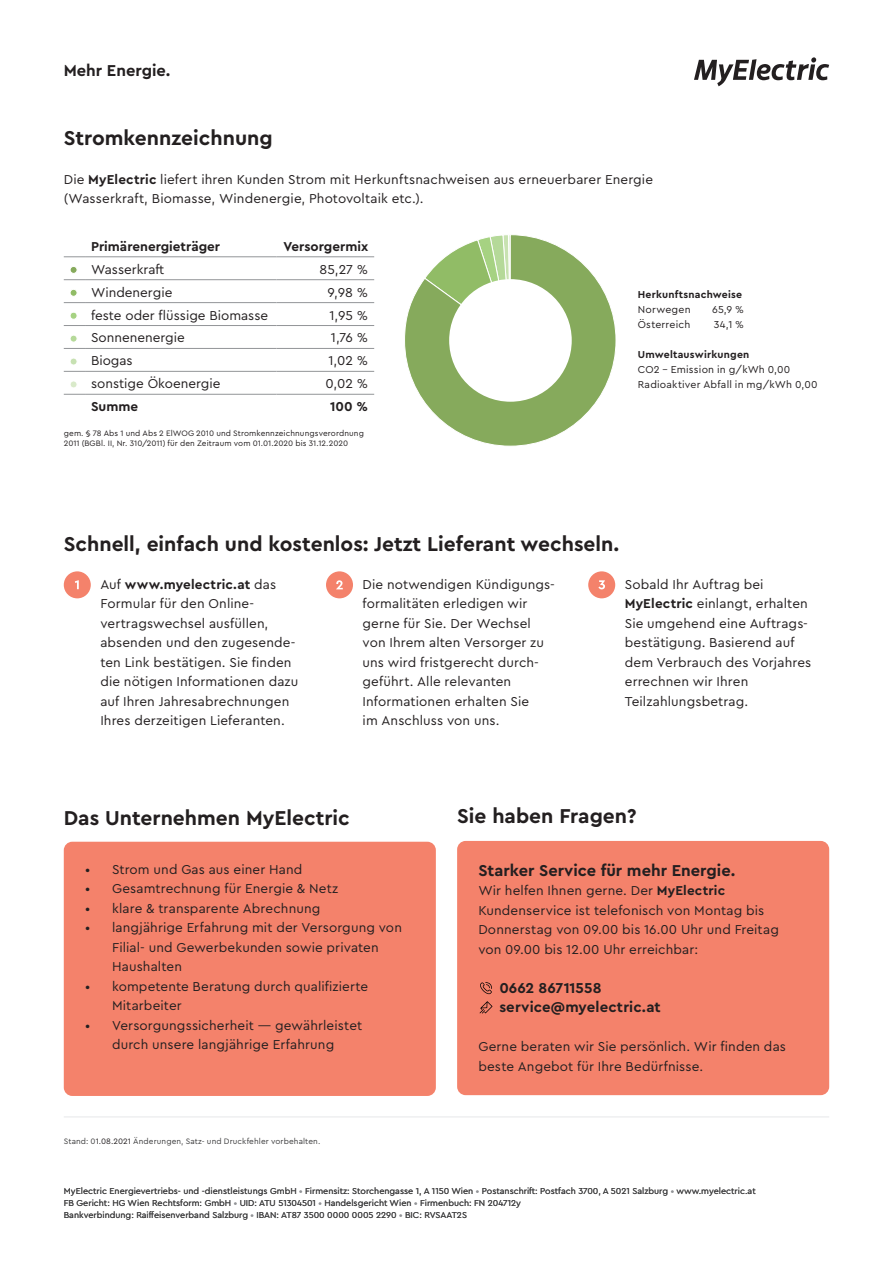
<style>
.page{position:relative;width:893px;height:1263px;background:#fff}
.page>*{position:absolute;margin:0;border:0;box-sizing:border-box;transform-origin:0 0}
.t1{font:700 21px "Cera Pro";color:#231f20}
.copy{font:700 16.5px "Cera Pro";color:#231f20}
.copy-2{font:700 15px "Cera Pro";letter-spacing:.005em;color:#231f20}
.copy-3{font:13.5px/19.5px "Cera Pro";letter-spacing:.01em;color:#231f20}
.t2{font:700 13.5px "Cera Pro";color:#231f20}
.t3{font:10.8px/19.4px "Cera Pro";color:#231f20}
.t4{font:10.5px/15px "Cera Pro";letter-spacing:.015em;color:#231f20}
.t5{font:700 10.5px/15px "Cera Pro";letter-spacing:.02em;color:#231f20}
.t6{font:9px/12px "Cera Pro";color:#3e3e3f}
.t7{font:8.25px/10.5px "Cera Pro";letter-spacing:.01em;color:#231f20}
.kleingedrucktes{font:8.25px "Cera Pro";letter-spacing:.015em;color:#3e3e3f}
.s1{font-weight:700}
.s2{font-weight:400}
.s3{font-size:10.5px}
.s4{color:#231f20}
.s5{color:#939598}
</style>
<div class="page">
<hr style="left:64px;top:1116px;width:765px;height:1px;background:#e6e7e9">
<div style="left:457px;top:841px;width:372px;height:254px;background:#f4826b;border-radius:9px"></div>
<div style="left:64px;top:842px;width:372px;height:254px;background:#f4826b;border-radius:9px"></div>
<svg style="left:480px;top:1001px;width:12px;height:12px"></svg>
<svg style="left:480px;top:982px;width:12px;height:12px"></svg>
<div style="left:64px;top:571px;width:27px;height:27px;background:#f4826b;border-radius:50%"></div>
<svg style="left:75px;top:580px;width:4px;height:9px"></svg>
<div style="left:326px;top:571px;width:27px;height:27px;background:#f4826b;border-radius:50%"></div>
<svg style="left:336px;top:580px;width:7px;height:9px"></svg>
<div style="left:588px;top:571px;width:27px;height:27px;background:#f4826b;border-radius:50%"></div>
<svg style="left:598px;top:580px;width:7px;height:9px"></svg>
<svg style="left:404px;top:234px;width:212px;height:212px"></svg>
<div style="left:449px;top:279px;width:123px;height:123px;background:#fff;border-radius:50%"></div>
<svg style="left:64px;top:257px;width:21px;height:1px"></svg>
<hr style="left:85px;top:257px;width:191px;height:1px;background:#939598">
<hr style="left:276px;top:257px;width:98px;height:1px;background:#939598">
<svg style="left:64px;top:279px;width:21px;height:1px"></svg>
<hr style="left:85px;top:279px;width:191px;height:1px;background:#939598">
<hr style="left:276px;top:279px;width:98px;height:1px;background:#939598">
<svg style="left:64px;top:302px;width:21px;height:1px"></svg>
<hr style="left:85px;top:302px;width:191px;height:1px;background:#939598">
<hr style="left:276px;top:302px;width:98px;height:1px;background:#939598">
<svg style="left:64px;top:325px;width:21px;height:1px"></svg>
<hr style="left:85px;top:325px;width:191px;height:1px;background:#939598">
<hr style="left:276px;top:325px;width:98px;height:1px;background:#939598">
<svg style="left:64px;top:348px;width:21px;height:1px"></svg>
<hr style="left:85px;top:348px;width:191px;height:1px;background:#939598">
<hr style="left:276px;top:348px;width:98px;height:1px;background:#939598">
<svg style="left:64px;top:371px;width:21px;height:1px"></svg>
<hr style="left:85px;top:371px;width:191px;height:1px;background:#939598">
<hr style="left:276px;top:371px;width:98px;height:1px;background:#939598">
<svg style="left:64px;top:394px;width:21px;height:1px"></svg>
<hr style="left:85px;top:394px;width:191px;height:1px;background:#939598">
<hr style="left:276px;top:394px;width:98px;height:1px;background:#939598">
<div style="left:70px;top:266px;width:7px;height:7px;background:#86aa5c;border-radius:50%"></div>
<div style="left:70px;top:266px;width:7px;height:8px;border:1px solid #fff;border-radius:50%"></div>
<div style="left:70px;top:289px;width:7px;height:7px;background:#91bc66;border-radius:50%"></div>
<div style="left:70px;top:289px;width:7px;height:8px;border:1px solid #fff;border-radius:50%"></div>
<div style="left:70px;top:312px;width:7px;height:7px;background:#a6d282;border-radius:3px"></div>
<div style="left:70px;top:312px;width:7px;height:7px;border:1px solid #fff;border-radius:3px"></div>
<div style="left:70px;top:335px;width:7px;height:7px;background:#b5d999;border-radius:50%"></div>
<div style="left:70px;top:335px;width:7px;height:7px;border:1px solid #fff;border-radius:50%"></div>
<div style="left:70px;top:358px;width:7px;height:7px;background:#c7e1b2;border-radius:50%"></div>
<div style="left:70px;top:358px;width:7px;height:7px;border:1px solid #fff;border-radius:50%"></div>
<div style="left:70px;top:381px;width:7px;height:7px;background:#d9eaca;border-radius:50%"></div>
<div style="left:70px;top:381px;width:7px;height:7px;border:1px solid #fff;border-radius:50%"></div>
<svg style="left:694px;top:57px;width:135px;height:29px"></svg>
<p class="copy" style="left:64px;top:60px;width:108px">Mehr Energie.</p>
<p class="t1" style="left:64px;top:124px;width:210px">Stromkennzeichnung</p>
<p class="copy-3" style="left:64px;top:169px;width:591px">Die <span class="s1">MyElectric</span> liefert ihren Kunden Strom mit Herkunftsnachweisen aus erneuerbarer Energie (Wasserkraft, Biomasse, Windenergie, Photovoltaik etc.).</p>
<p class="t2" style="left:91px;top:237px;width:131px">Primärenergieträger</p>
<p class="t2" style="left:283px;top:237px;width:86px">Versorgermix</p>
<p class="copy-3" style="left:91px;top:259px;width:75px">Wasserkraft</p>
<p class="copy-3" style="left:320px;top:259px;width:50px">85,27 %</p>
<p class="copy-3" style="left:91px;top:282px;width:83px">Windenergie</p>
<p class="copy-3" style="left:328px;top:282px;width:42px">9,98 %</p>
<p class="copy-3" style="left:91px;top:305px;width:179px">feste oder flüssige Biomasse</p>
<p class="copy-3" style="left:329px;top:305px;width:40px">1,95 %</p>
<p class="copy-3" style="left:91px;top:328px;width:95px">Sonnenenergie</p>
<p class="copy-3" style="left:331px;top:328px;width:39px">1,76 %</p>
<p class="copy-3" style="left:91px;top:350px;width:43px">Biogas</p>
<p class="copy-3" style="left:328px;top:350px;width:41px">1,02 %</p>
<p class="copy-3" style="left:91px;top:373px;width:131px">sonstige Ökoenergie</p>
<p class="copy-3" style="left:325px;top:373px;width:44px">0,02 %</p>
<p class="t2" style="left:91px;top:398px;width:49px">Summe</p>
<p class="t2" style="left:330px;top:398px;width:39px">100 %</p>
<p class="t7" style="left:64px;top:427px;width:302px">gem. § 78 Abs 1 und Abs 2 ElWOG 2010 und Stromkennzeichnungsverordnung<br>2011 (BGBl. II, Nr. 310/2011) für den Zeitraum vom 01.01.2020 bis 31.12.2020</p>
<p class="t5" style="left:638px;top:287px;width:106px">Herkunftsnachweise<br><span class="s2">Norwegen</span></p>
<p class="t3" style="left:647px;top:295px;width:98px">Wasserkraft<br>Windenergie<span class="s3">34,1 %</span></p>
<p class="t3" style="left:647px;top:353px;width:77px">Sonnenenergie<br>Biogas</p>
<p class="t4" style="left:712px;top:302px;width:34px">65,9 %</p>
<p class="t4" style="left:638px;top:317px;width:54px">Österreich</p>
<p class="t4" style="left:638px;top:347px;width:181px"><span class="s1">Umweltauswirkungen<br></span>CO2 – Emission in g/kWh 0,00<br>Radioaktiver Abfall in mg/kWh 0,00</p>
<h2 class="t1" style="left:64px;top:530px;width:557px">Schnell, einfach und kostenlos: Jetzt Lieferant wechseln.</h2>
<p class="copy-3" style="left:100px;top:574px;width:200px">Auf <span class="s1">www.myelectric.at</span> das<br>Formular für den Online&shy;vertragswechsel ausfüllen, absenden und den zugesende&shy;ten Link bestätigen. Sie finden die nötigen Informationen dazu auf Ihren Jahresabrechnungen<br>Ihres derzeitigen Lieferanten.</p>
<p class="copy-3" style="left:363px;top:574px;width:194px">Die notwendigen Kündigungs&shy;formalitäten erledigen wir gerne für Sie. Der Wechsel von Ihrem alten Versorger zu uns wird fristgerecht durch&shy;geführt. Alle relevanten<br>Informationen erhalten Sie<br>im Anschluss von uns.</p>
<p class="copy-3" style="left:625px;top:574px;width:188px">Sobald Ihr Auftrag bei<br><span class="s1">MyElectric</span> einlangt, erhalten<br>Sie umgehend eine Auftrags&shy;bestätigung. Basierend auf dem Verbrauch des Vorjahres errechnen wir Ihren<br>Teilzahlungsbetrag.</p>
<h2 class="t1" style="left:64px;top:804px;width:288px">Das Unternehmen MyElectric</h2>
<p class="copy-3" style="left:85px;top:859px;width:219px">• Strom und Gas aus einer Hand</p>
<p class="copy-3" style="left:85px;top:878px;width:255px">• Gesamtrechnung für Energie &amp; Netz</p>
<p class="copy-3" style="left:85px;top:898px;width:237px">• klare &amp; transparente Abrechnung</p>
<p class="copy-3" style="left:112px;top:917px;width:291px;text-indent:-27px">• langjährige Erfahrung mit der Versorgung von<br>Filial- und Gewerbekunden sowie privaten<br>Haushalten</p>
<p class="copy-3" style="left:112px;top:976px;width:258px;text-indent:-27px">• kompetente Beratung durch qualifizierte<br>Mitarbeiter</p>
<p class="copy-3" style="left:85px;top:1015px;width:279px;text-align:center">• Versorgungssicherheit — gewährleistet durch unsere langjährige Erfahrung</p>
<p class="kleingedrucktes" style="left:64px;top:1135px;width:258px">Stand: 0<span class="s4">1.08.2021</span> Änderungen, Satz- und Druckfehler vorbehalten.</p>
<h2 class="t1" style="left:457px;top:802px;width:181px">Sie haben Fragen?</h2>
<p class="copy" style="left:478px;top:859px;width:258px">Starker Service für mehr Energie.</p>
<p class="copy-3" style="left:478px;top:880px;width:302px">Wir helfen Ihnen gerne. Der <span class="s1">MyElectric </span>Kundenservice ist telefonisch von Montag bis Donnerstag von 09.00 bis 16.00 Uhr und Freitag von 09.00 bis 12.00 Uhr erreichbar:</p>
<p class="copy-2" style="left:499px;top:977px;width:104px">0662 86711558</p>
<p class="copy-2" style="left:499px;top:997px;width:163px">service@myelectric.at</p>
<p class="copy-3" style="left:478px;top:1036px;width:309px">Gerne beraten wir Sie persönlich. Wir finden das beste Angebot für Ihre Bedürfnisse.</p>
<p class="t6" style="left:64px;top:1184px;width:693px">MyElectric Energievertriebs- und -dienstleistungs GmbH <span class="s5">•</span> Firmensitz: Storchengasse 1, A 1150 Wien <span class="s5">•</span> Postanschrift: Postfach 3700, A 5021 Salzburg <span class="s5">•</span> www.myelectric.at</p>
<p class="t6" style="left:64px;top:1196px;width:459px">FB Gericht: HG Wien Rechtsform: GmbH <span class="s5">•</span> UID: ATU 51304501 <span class="s5">•</span> Handelsgericht Wien <span class="s5">•</span> Firmenbuch: FN 204712y<br>Bankverbindung: Raiffeisenverband Salzburg <span class="s5">•</span> IBAN: AT87 3500 0000 0005 2290 <span class="s5">•</span> BIC: RVSAAT2S</p>
</div>
